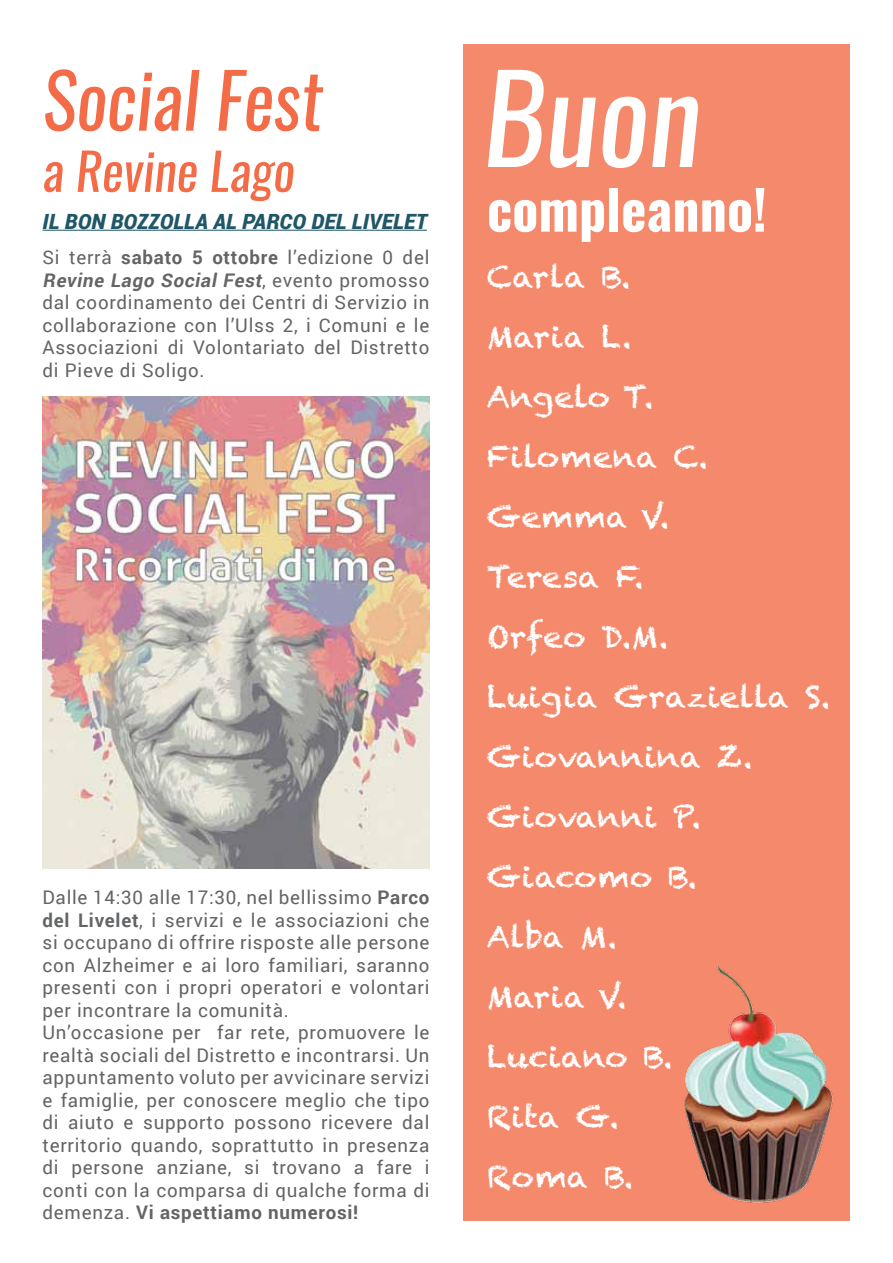
<style>
.page{position:relative;width:893px;height:1263px;background:#fff}
.page>*{position:absolute;margin:0;border:0;box-sizing:border-box;transform-origin:0 0}
.t1{font:italic 120px "Oswald";color:#fff}
.t2{font:italic 75px "Oswald";color:#f36c47;scale:.96 1}
.t3{font:700 54px "Oswald";color:#fff}
.t4{font:italic 51px "Oswald";color:#f36c47}
.t5{font:30px/60px "Chalkduster";color:#fff;scale:1.05 1}
.t6{font:italic 900 21px "Roboto";color:#1f5768}
.t7{font:18.75px/22.5px "Roboto";letter-spacing:.04em;color:#636466;text-align:justify}
.s1{font-weight:700}
.s2{font-weight:700;font-style:italic}
</style>
<div class="page">
<div style="left:463px;top:44px;width:387px;height:1176px;background:#f5896b"></div>
<img style="left:684px;top:966px;width:149px;height:237px">
<hr style="left:43px;top:230px;width:384px;height:1px;background:#1f5768">
<img style="left:43px;top:396px;width:386px;height:472px">
<h2 class="t2" style="left:43px;top:48px;width:293px">Social Fest</h2>
<h3 class="t4" style="left:43px;top:136px;width:254px">a Revine Lago</h3>
<p class="t6" style="left:43px;top:206px;width:38px">IL BON</p>
<p class="t6" style="left:111px;top:206px;width:62px">BOZZOLLA</p>
<p class="t6" style="left:213px;top:206px;width:43px">AL PARCO</p>
<p class="t6" style="left:311px;top:206px;width:13px">DEL</p>
<p class="t6" style="left:352px;top:206px;width:12px">LIVELET</p>
<p class="t7" style="left:43px;top:246px;width:388px">Si terrà <span class="s1">sabato 5 ottobre</span> l’edizione 0 del <span class="s2">Revine Lago Social Fest</span>, e v e n t o p r o m o s s o dal coordinamento dei Centri di Servizio in collaborazione con l’Ulss 2, i Comuni e le Associazioni di Volontariato del Distretto di Pieve di Soligo.</p>
<p class="t7" style="left:43px;top:886px;width:388px;text-align:left">Dalle 14:30 alle 17:30, nel bellissimo <span class="s1">Parco del Livelet</span>, i servizi e le associazioni che si occupano di offrire risposte alle persone con Alzheimer e ai loro familiari, saranno presenti con i propri operatori e volontari per incontrare la comunità.<br>Un’occasione per far rete, promuovere le realtà sociali del Distretto e incontrarsi. Un appuntamento voluto per avvicinare servizi e famiglie, per conoscere meglio che tipo di aiuto e supporto possono ricevere dal territorio quando, soprattutto in presenza di persone anziane, si trovano a fare i conti con la comparsa di qualche forma di demenza. <span class="s1">Vi aspettiamo numerosi!</span></p>
<h1 class="t1" style="left:483px;top:35px;width:219px">Buon</h1>
<h3 class="t3" style="left:487px;top:172px;width:281px">compleanno!</h3>
<h3 class="t5" style="left:487px;top:246px;width:329px">Carla B.<br>Maria L.<br>Angelo T.<br>Filomena C.<br>Gemma V.<br>Teresa F.<br>Orfeo D.M.<br>Luigia Graziella S.<br>Giovannina Z.<br>Giovanni P.<br>Giacomo B.<br>Alba M.<br>Maria V.<br>Luciano B.<br>Rita G.<br>Roma B.</h3>
</div>
